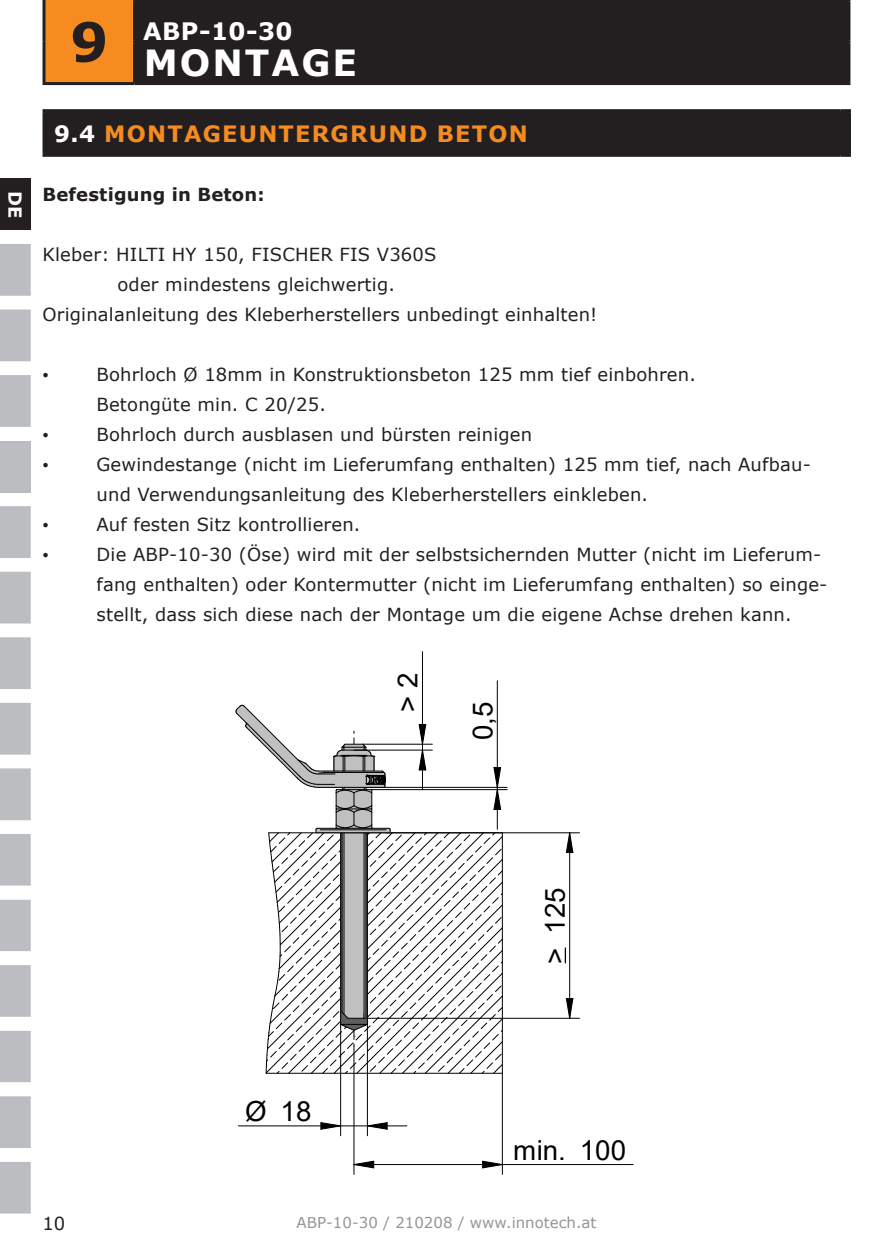
<style>
.page{position:relative;width:893px;height:1259px;background:#fff}
.page>*{position:absolute;margin:0;border:0;box-sizing:border-box;transform-origin:0 0}
.t1{font:700 54px "Verdana";color:#231f20}
.t2{font:700 36px "Verdana";letter-spacing:.055em;color:#fff}
.t3{font:27.6px "Arial";color:#000}
.t4{font:700 24px "Verdana";letter-spacing:.02em;color:#fff}
.t5{font:700 22.5px "Verdana";letter-spacing:.055em;color:#f68b1f}
.t6{font:18px/30px "Verdana";letter-spacing:.01em;color:#231f20}
.t7{font:700 18px "Verdana";letter-spacing:.01em;color:#231f20}
.t8{font:18px "Times New Roman";color:#231f20}
.t9{font:700 18px "Verdana";color:#fff}
.t10{font:15px "Verdana";color:#939598}
.s1{color:#fff}
</style>
<div class="page">
<div style="left:0;top:178px;width:31px;height:52px;background:#231f20"></div>
<svg style="left:0;top:244px;width:31px;height:969px"></svg>
<div style="left:44px;top:0;width:91px;height:84px;background:#f68b1f"></div>
<div style="left:136px;top:2px;width:711px;height:80px;background:#231f20"></div>
<hr style="left:43px;top:0;width:3px;height:42px;background:#231f20">
<hr style="left:133px;top:0;width:717px;height:2px;background:#231f20">
<hr style="left:133px;top:2px;width:3px;height:38px;background:#231f20">
<hr style="left:847px;top:2px;width:3px;height:38px;background:#231f20">
<hr style="left:43px;top:42px;width:3px;height:40px;background:#231f20">
<hr style="left:133px;top:40px;width:717px;height:3px;background:#231f20">
<hr style="left:133px;top:43px;width:3px;height:39px;background:#231f20">
<hr style="left:847px;top:43px;width:3px;height:39px;background:#231f20">
<hr style="left:43px;top:82px;width:92px;height:3px;background:#231f20">
<hr style="left:135px;top:82px;width:715px;height:3px;background:#231f20">
<hr style="left:43px;top:112px;width:3px;height:42px;background:#231f20">
<div style="left:44px;top:109px;width:807px;height:48px;background:#231f20"></div>
<svg style="left:320px;top:1122px;width:20px;height:7px"></svg>
<svg style="left:368px;top:1122px;width:20px;height:7px"></svg>
<hr style="left:340px;top:1024px;width:1px;height:111px;background:#000">
<hr style="left:367px;top:1024px;width:1px;height:111px;background:#000">
<hr style="left:238px;top:1125px;width:169px;height:1px;background:#000">
<svg style="left:566px;top:998px;width:7px;height:21px"></svg>
<svg style="left:566px;top:833px;width:7px;height:20px"></svg>
<hr style="left:366px;top:1017px;width:214px;height:1px;background:#000">
<hr style="left:386px;top:832px;width:194px;height:1px;background:#000">
<hr style="left:569px;top:833px;width:1px;height:185px;background:#000">
<svg style="left:354px;top:1160px;width:20px;height:8px"></svg>
<svg style="left:482px;top:1160px;width:20px;height:8px"></svg>
<hr style="left:353px;top:1046px;width:1px;height:128px;background:#000">
<hr style="left:502px;top:1073px;width:1px;height:101px;background:#000">
<hr style="left:354px;top:1164px;width:279px;height:1px;background:#000">
<hr style="left:371px;top:789px;width:136px;height:1px;background:#000">
<hr style="left:360px;top:787px;width:147px;height:1px;background:#000">
<hr style="left:497px;top:681px;width:1px;height:148px;background:#000">
<svg style="left:565px;top:948px;width:1px;height:15px"></svg>
<svg style="left:235px;top:704px;width:269px;height:370px"></svg>
<hr style="left:363px;top:743px;width:69px;height:1px;background:#000">
<hr style="left:354px;top:749px;width:78px;height:1px;background:#000">
<hr style="left:422px;top:651px;width:1px;height:138px;background:#000">
<p class="t9" style="left:28px;top:191px;width:29px;rotate:90deg">DE</p>
<p class="t1" style="left:70px;top:4px;width:40px">9</p>
<p class="t4" style="left:143px;top:15px;width:151px">ABP-10-30</p>
<p class="t2" style="left:144px;top:38px;width:215px">MONTAGE</p>
<p class="t5" style="left:54px;top:118px;width:475px"><span class="s1">9.4</span> MONTAGEUNTERGRUND BETON</p>
<p class="t7" style="left:43px;top:181px;width:224px">Befestigung in Beton:</p>
<p class="t6" style="left:43px;top:239px;width:395px">Kleber: HILTI HY 150, FISCHER FIS V360S</p>
<p class="t6" style="left:118px;top:269px;width:279px">oder mindestens gleichwertig.</p>
<p class="t6" style="left:43px;top:299px;width:556px">Originalanleitung des Kleberherstellers unbedingt einhalten!</p>
<p class="t8" style="left:43px;top:362px;width:8px">•</p>
<p class="t6" style="left:97px;top:359px;width:601px">Bohrloch Ø 18mm in Konstruktionsbeton 125 mm tief einbohren.<br>Betongüte min. C 20/25.</p>
<p class="t8" style="left:43px;top:422px;width:8px">•</p>
<p class="t6" style="left:97px;top:419px;width:437px">Bohrloch durch ausblasen und bürsten reinigen</p>
<p class="t8" style="left:43px;top:452px;width:8px">•</p>
<p class="t6" style="left:97px;top:449px;width:716px">Gewindestange (nicht im Lieferumfang enthalten) 125 mm tief, nach Aufbau&shy;und Verwendungsanleitung des Kleberherstellers einkleben.</p>
<p class="t8" style="left:43px;top:512px;width:8px">•</p>
<p class="t6" style="left:97px;top:509px;width:265px">Auf festen Sitz kontrollieren.</p>
<p class="t8" style="left:43px;top:542px;width:8px">•</p>
<p class="t6" style="left:97px;top:539px;width:732px">Die ABP-10-30 (Öse) wird mit der selbstsichernden Mutter (nicht im Lieferum&shy;fang enthalten) oder Kontermutter (nicht im Lieferumfang enthalten) so einge&shy;stellt, dass sich diese nach der Montage um die eigene Achse drehen kann.</p>
<p class="t3" style="left:389px;top:711px;width:41px;rotate:-90deg">&gt; 2</p>
<p class="t3" style="left:464px;top:740px;width:40px;rotate:-90deg">0,5</p>
<p class="t3" style="left:245px;top:1092px;width:68px">Ø 18</p>
<p class="t3" style="left:536px;top:934px;width:48px;rotate:-90deg">125</p>
<p class="t3" style="left:536px;top:963px;width:18px;rotate:-90deg">&gt;</p>
<p class="t3" style="left:513px;top:1131px;width:115px">min. 100</p>
<p class="t6" style="left:43px;top:1208px;width:24px">10</p>
<p class="t10" style="left:297px;top:1212px;width:301px">ABP-10-30 / 210208 / www.innotech.at</p>
</div>
